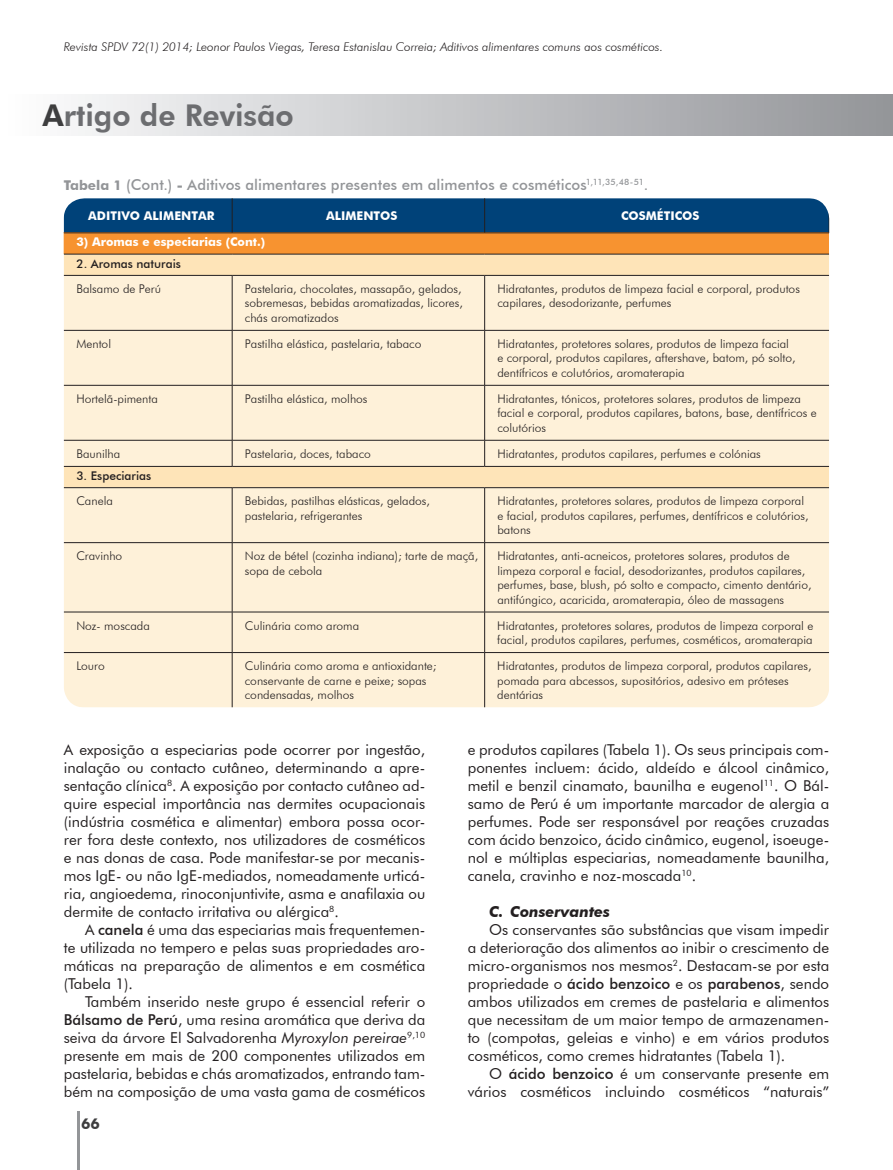
<style>
.page{position:relative;width:893px;height:1170px;background:#fff}
.page>*{position:absolute;margin:0;border:0;box-sizing:border-box;transform-origin:0 0}
.t1{font:800 30px "Futura BT";color:#6c6d70}
.t2{font:15px/18px "Futura BT";color:#231f20;text-align:justify}
.t3{font:500 15px "Futura BT";letter-spacing:.005em;color:#939598}
.t4{font:italic 700 15px "Futura BT";color:#231f20}
.t5{font:700 15px "Futura BT";color:#3e3e3f}
.t6{font:300 12px/14.4px "Futura BT";color:#231f20}
.t7{font:italic 300 12px "Futura BT";color:#231f20}
.t8{font:700 12px "Futura BT";color:#fff}
.t9{font:500 12px "Futura BT";color:#231f20}
.s1{color:#3e3e3f}
.s2{font-weight:700;font-size:13.5px}
.s3{font-weight:500}
.s4{font-style:italic}
</style>
<div class="page">
<div style="left:0;top:94px;width:893px;height:41px;background:linear-gradient(to right,#fdfdfe,#939498)"></div>
<hr style="left:77px;top:1111px;width:3px;height:58px;background:#939598">
<div style="left:64px;top:198px;width:765px;height:34px;background:#004279"></div>
<div style="left:64px;top:233px;width:765px;height:21px;background:#f79330"></div>
<div style="left:64px;top:255px;width:765px;height:20px;background:#fee4b8"></div>
<div style="left:64px;top:276px;width:765px;height:431px;background:#fef1d9"></div>
<hr style="left:232px;top:198px;width:1px;height:35px;background:#231f20">
<hr style="left:484px;top:198px;width:1px;height:35px;background:#231f20">
<hr style="left:829px;top:198px;width:1px;height:35px;background:#231f20">
<hr style="left:64px;top:232px;width:168px;height:1px;background:#231f20">
<hr style="left:232px;top:232px;width:253px;height:1px;background:#231f20">
<hr style="left:485px;top:232px;width:344px;height:1px;background:#231f20">
<hr style="left:64px;top:254px;width:168px;height:1px;background:#231f20">
<hr style="left:232px;top:254px;width:253px;height:1px;background:#231f20">
<hr style="left:485px;top:254px;width:344px;height:1px;background:#231f20">
<hr style="left:64px;top:275px;width:168px;height:1px;background:#231f20">
<hr style="left:232px;top:275px;width:253px;height:1px;background:#231f20">
<hr style="left:485px;top:275px;width:344px;height:1px;background:#231f20">
<hr style="left:64px;top:330px;width:168px;height:1px;background:#231f20">
<hr style="left:232px;top:330px;width:253px;height:1px;background:#231f20">
<hr style="left:485px;top:330px;width:344px;height:1px;background:#231f20">
<hr style="left:64px;top:385px;width:168px;height:1px;background:#231f20">
<hr style="left:232px;top:385px;width:253px;height:1px;background:#231f20">
<hr style="left:485px;top:385px;width:344px;height:1px;background:#231f20">
<hr style="left:64px;top:440px;width:168px;height:1px;background:#231f20">
<hr style="left:232px;top:440px;width:253px;height:1px;background:#231f20">
<hr style="left:485px;top:440px;width:344px;height:1px;background:#231f20">
<hr style="left:64px;top:466px;width:168px;height:1px;background:#231f20">
<hr style="left:232px;top:466px;width:253px;height:1px;background:#231f20">
<hr style="left:485px;top:466px;width:344px;height:1px;background:#231f20">
<hr style="left:64px;top:487px;width:168px;height:1px;background:#231f20">
<hr style="left:232px;top:487px;width:253px;height:1px;background:#231f20">
<hr style="left:485px;top:487px;width:344px;height:1px;background:#231f20">
<hr style="left:64px;top:542px;width:168px;height:1px;background:#231f20">
<hr style="left:232px;top:542px;width:253px;height:1px;background:#231f20">
<hr style="left:485px;top:542px;width:344px;height:1px;background:#231f20">
<hr style="left:64px;top:611px;width:168px;height:1px;background:#231f20">
<hr style="left:232px;top:611px;width:253px;height:1px;background:#231f20">
<hr style="left:485px;top:611px;width:344px;height:1px;background:#231f20">
<hr style="left:64px;top:652px;width:168px;height:1px;background:#231f20">
<hr style="left:232px;top:652px;width:253px;height:1px;background:#231f20">
<hr style="left:485px;top:652px;width:344px;height:1px;background:#231f20">
<hr style="left:232px;top:275px;width:1px;height:55px;background:#231f20">
<hr style="left:484px;top:275px;width:1px;height:55px;background:#231f20">
<hr style="left:232px;top:330px;width:1px;height:55px;background:#231f20">
<hr style="left:484px;top:330px;width:1px;height:55px;background:#231f20">
<hr style="left:232px;top:385px;width:1px;height:55px;background:#231f20">
<hr style="left:484px;top:385px;width:1px;height:55px;background:#231f20">
<svg style="left:232px;top:440px;width:1px;height:26px"></svg>
<svg style="left:484px;top:440px;width:1px;height:26px"></svg>
<hr style="left:232px;top:488px;width:1px;height:54px;background:#231f20">
<hr style="left:484px;top:488px;width:1px;height:54px;background:#231f20">
<hr style="left:232px;top:543px;width:1px;height:68px;background:#231f20">
<hr style="left:484px;top:543px;width:1px;height:68px;background:#231f20">
<hr style="left:232px;top:612px;width:1px;height:40px;background:#231f20">
<hr style="left:484px;top:612px;width:1px;height:40px;background:#231f20">
<hr style="left:232px;top:652px;width:1px;height:55px;background:#231f20">
<hr style="left:484px;top:652px;width:1px;height:55px;background:#231f20">
<p class="t7" style="left:64px;top:39px;width:601px">Revista SPDV 72(1) 2014; Leonor Paulos Viegas, Teresa Estanislau Correia; Aditivos alimentares comuns aos cosméticos.</p>
<h1 class="t1" style="left:43px;top:97px;width:253px"><span class="s1">A</span>rtigo de Revisão</h1>
<p class="t3" style="left:64px;top:176px;width:586px"><span class="s2">Tabela 1</span> (Cont.) <span class="s2">-</span> Aditivos alimentares presentes em alimentos e cosméticos<sup>1,11,35,48-51</sup>.</p>
<p class="t8" style="left:88px;top:208px;width:128px">ADITIVO ALIMENTAR</p>
<p class="t8" style="left:326px;top:208px;width:73px">ALIMENTOS</p>
<p class="t8" style="left:621px;top:208px;width:80px">COSMÉTICOS</p>
<p class="t8" style="left:76px;top:235px;width:190px">3) Aromas e especiarias (Cont.)</p>
<p class="t9" style="left:76px;top:256px;width:106px">2. Aromas naturais</p>
<p class="t6" style="left:76px;top:281px;width:86px">Balsamo de Perú</p>
<p class="t6" style="left:245px;top:281px;width:219px;text-align:justify">Pastelaria, chocolates, massapão, gelados, sobremesas, bebidas aromatizadas, licores, chás aromatizados</p>
<p class="t6" style="left:497px;top:281px;width:304px">Hidratantes, produtos de limpeza facial e corporal, produtos capilares, desodorizante, perfumes</p>
<p class="t6" style="left:76px;top:336px;width:36px">Mentol</p>
<p class="t6" style="left:245px;top:336px;width:178px">Pastilha elástica, pastelaria, tabaco</p>
<p class="t6" style="left:497px;top:336px;width:300px">Hidratantes, protetores solares, produtos de limpeza facial e corporal, produtos capilares, aftershave, batom, pó solto, dentífricos e colutórios, aromaterapia</p>
<p class="t6" style="left:76px;top:391px;width:83px">Hortelã-pimenta</p>
<p class="t6" style="left:245px;top:391px;width:124px">Pastilha elástica, molhos</p>
<p class="t6" style="left:497px;top:391px;width:321px">Hidratantes, tónicos, protetores solares, produtos de limpeza facial e corporal, produtos capilares, batons, base, dentífricos e colutórios</p>
<p class="t6" style="left:76px;top:446px;width:45px">Baunilha</p>
<p class="t6" style="left:245px;top:446px;width:127px">Pastelaria, doces, tabaco</p>
<p class="t6" style="left:497px;top:446px;width:265px">Hidratantes, produtos capilares, perfumes e colónias</p>
<p class="t9" style="left:76px;top:468px;width:76px">3. Especiarias</p>
<p class="t6" style="left:76px;top:493px;width:38px">Canela</p>
<p class="t6" style="left:245px;top:493px;width:187px">Bebidas, pastilhas elásticas, gelados, pastelaria, refrigerantes</p>
<p class="t6" style="left:497px;top:493px;width:313px">Hidratantes, protetores solares, produtos de limpeza corporal e facial, produtos capilares, perfumes, dentífricos e colutórios, batons</p>
<p class="t6" style="left:76px;top:548px;width:47px">Cravinho</p>
<p class="t6" style="left:245px;top:548px;width:235px">Noz de bétel (cozinha indiana); tarte de maçã, sopa de cebola</p>
<p class="t6" style="left:497px;top:548px;width:316px">Hidratantes, anti-acneicos, protetores solares, produtos de limpeza corporal e facial, desodorizantes, produtos capilares, perfumes, base, blush, pó solto e compacto, cimento dentário, antifúngico, acaricida, aromaterapia, óleo de massagens</p>
<p class="t6" style="left:76px;top:618px;width:75px">Noz- moscada</p>
<p class="t6" style="left:245px;top:618px;width:116px">Culinária como aroma</p>
<p class="t6" style="left:497px;top:618px;width:318px">Hidratantes, protetores solares, produtos de limpeza corporal e facial, produtos capilares, perfumes, cosméticos, aromaterapia</p>
<p class="t6" style="left:76px;top:658px;width:30px">Louro</p>
<p class="t6" style="left:245px;top:658px;width:193px">Culinária como aroma e antioxidante; conservante de carne e peixe; sopas condensadas, molhos</p>
<p class="t6" style="left:497px;top:658px;width:316px">Hidratantes, produtos de limpeza corporal, produtos capilares, pomada para abcessos, supositórios, adesivo em próteses dentárias</p>
<p class="t2" style="left:64px;top:740px;width:363px">A exposição a especiarias pode ocorrer por ingestão, inalação ou contacto cutâneo, determinando a apre&shy;sentação clínica<sup>8</sup>. A exposição por contacto cutâneo ad&shy;quire especial importância nas dermites ocupacionais (indústria cosmética e alimentar) embora possa ocor&shy;rer fora deste contexto, nos utilizadores de cosméticos e nas donas de casa. Pode manifestar-se por mecanis&shy;mos IgE- ou não IgE-mediados, nomeadamente urticá&shy;ria, angioedema, rinoconjuntivite, asma e anafilaxia ou dermite de contacto irritativa ou alérgica<sup>8</sup>.</p>
<p class="t2" style="left:64px;top:920px;width:363px;text-indent:21px">A <span class="s3">canela</span> é uma das especiarias mais frequentemen&shy;te utilizada no tempero e pelas suas propriedades aro&shy;máticas na preparação de alimentos e em cosmética (Tabela 1).</p>
<p class="t2" style="left:64px;top:992px;width:363px;text-indent:21px">Também inserido neste grupo é essencial referir o <span class="s3">Bálsamo de Perú</span>, uma resina aromática que deriva da seiva da árvore El Salvadorenha <span class="s4">Myroxylon pereirae</span><sup>9,10 </sup>presente em mais de 200 componentes utilizados em pastelaria, bebidas e chás aromatizados, entrando tam&shy;bém na composição de uma vasta gama de cosméticos</p>
<p class="t5" style="left:81px;top:1114px;width:20px">66</p>
<p class="t2" style="left:468px;top:740px;width:363px">e produtos capilares (Tabela 1). Os seus principais com&shy;ponentes incluem: ácido, aldeído e álcool cinâmico, metil e benzil cinamato, baunilha e eugenol<sup>11</sup>. O Bál&shy;samo de Perú é um importante marcador de alergia a perfumes. Pode ser responsável por reações cruzadas com ácido benzoico, ácido cinâmico, eugenol, isoeuge&shy;nol e múltiplas especiarias, nomeadamente baunilha, canela, cravinho e noz-moscada<sup>10</sup>.</p>
<p class="t4" style="left:489px;top:902px;width:123px">C. Conservantes</p>
<p class="t2" style="left:468px;top:920px;width:363px;text-indent:21px">Os conservantes são substâncias que visam impedir a deterioração dos alimentos ao inibir o crescimento de micro-organismos nos mesmos<sup>2</sup>. Destacam-se por esta propriedade o <span class="s3">ácido benzoico</span> e os <span class="s3">parabenos</span>, sendo ambos utilizados em cremes de pastelaria e alimentos que necessitam de um maior tempo de armazenamen&shy;to (compotas, geleias e vinho) e em vários produtos cosméticos, como cremes hidratantes (Tabela 1).</p>
<p class="t2" style="left:468px;top:1064px;width:363px;text-align:right">O <span class="s3">ácido benzoico</span> é um conservante presente em vários cosméticos incluindo cosméticos “naturais”</p>
</div>
